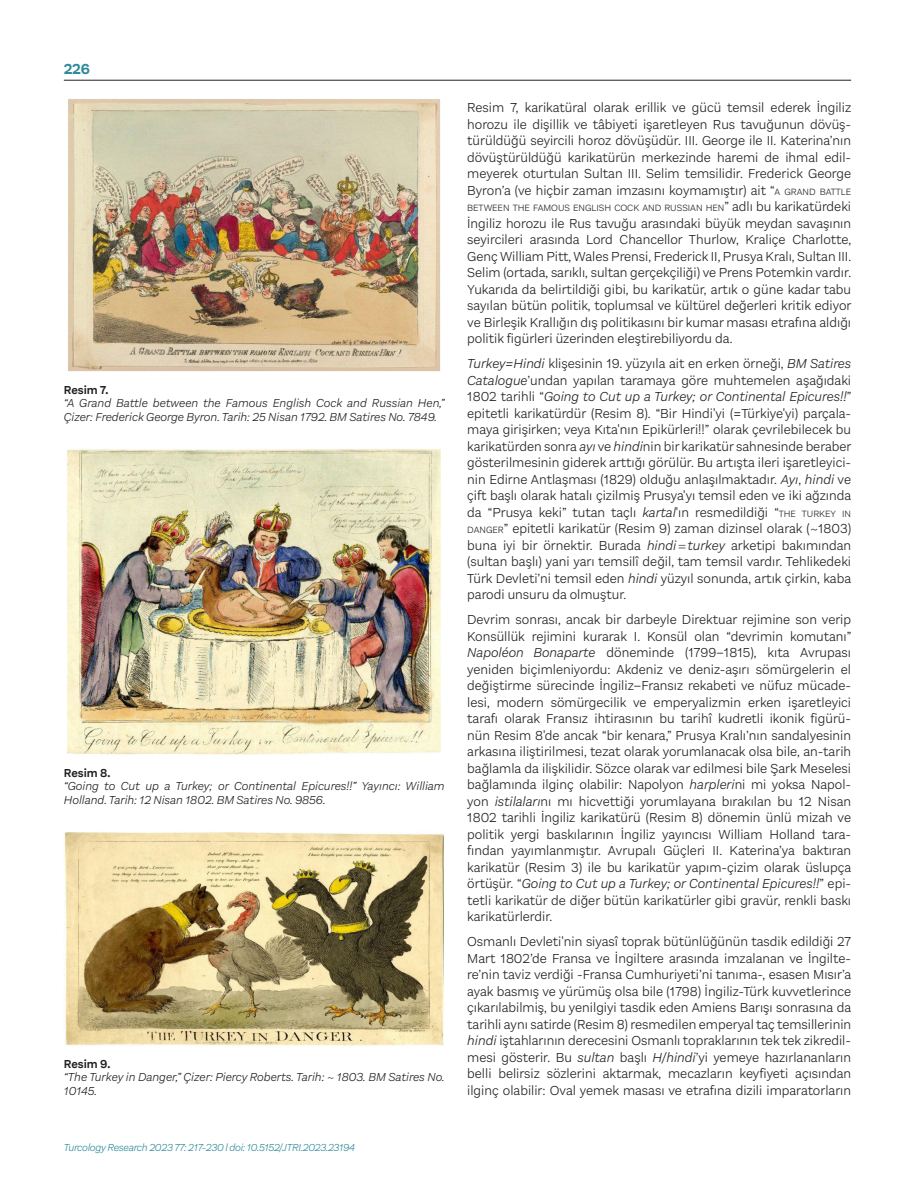
<style>
.page{position:relative;width:915px;height:1191px;background:#fff}
.page>*{position:absolute;margin:0;border:0;box-sizing:border-box;transform-origin:0 0}
.t1{font:700 15px "Aestetico";color:#318a9b}
.t2{font:300 13.5px/16.5px "Aestetico";color:#231f20;text-align:justify}
.t3{font:italic 300 12px/13.5px "Aestetico";color:#231f20}
.t4{font:600 12px "Aestetico";color:#231f20}
.t5{font:italic 300 10.5px "Aestetico";letter-spacing:-.025em;color:#318a9b}
.t6{font:300 9.45px "Aestetico";color:#231f20}
.s1{font-weight:600;font-style:normal}
.s2{font-family:"Helvetica Neue";font-style:normal}
.s3{font-size:9.45px}
.s4{font-size:13.5px}
.s5{font-style:italic}
.s6{font-family:"Helvetica Neue"}
.s7{font-family:"Helvetica Neue";font-style:italic}
</style>
<div class="page">
<hr style="left:64px;top:80px;width:786px;height:1px;background:#231f20">
<img style="left:68px;top:99px;width:373px;height:273px">
<img style="left:67px;top:449px;width:374px;height:306px">
<img style="left:64px;top:832px;width:380px;height:214px">
<p class="t1" style="left:64px;top:60px;width:28px">226</p>
<p class="t4" style="left:64px;top:383px;width:46px">Resim 7.</p>
<p class="t3" style="left:64px;top:396px;width:382px">“A Grand Battle between the Famous English Cock and Russian Hen,”<br>Çizer: Frederick George Byron. Tarih: 25 Nisan 1792. BM Satires No. 7849.</p>
<p class="t4" style="left:64px;top:765px;width:48px">Resim 8.</p>
<p class="t3" style="left:64px;top:779px;width:382px">“Going to Cut up a Turkey; or Continental Epicures!!” Yayıncı: William<br>Holland. Tarih: 12 Nisan 1802. BM Satires No. 9856.</p>
<p class="t3" style="left:64px;top:1057px;width:382px"><span class="s1">Resim 9.<br></span>“The Turkey in Danger,” Çizer: Piercy Roberts. Tarih: <span class="s2">~</span> 1803. BM Satires No.<br>10145.</p>
<p class="t5" style="left:64px;top:1141px;width:292px">Turcology Research 2023 77: 217-230 l doi: 10.5152/JTRI.2023.23194</p>
<p class="t2" style="left:467px;top:99px;width:385px">Resim 7, karikatüral olarak erillik ve gücü temsil ederek İngiliz horozu ile dişillik ve tâbiyeti işaretleyen Rus tavuğunun dövüş&shy;türüldüğü seyircili horoz dövüşüdür. III. George ile II. Katerina’nın dövüştürüldüğü karikatürün merkezinde haremi de ihmal edil&shy;meyerek oturtulan Sultan III. Selim temsilidir. Frederick George Byron’a (ve hiçbir zaman imzasını koymamıştır) ait “<span class="s3">A GRAND BATTLE</span></p>
<p class="t6" style="left:467px;top:203px;width:385px">BETWEEN THE FAMOUS ENGLISH COCK AND RUSSIAN HEN<span class="s4">” adlı bu karikatürdeki</span></p>
<p class="t2" style="left:467px;top:215px;width:385px">İngiliz horozu ile Rus tavuğu arasındaki büyük meydan savaşının seyircileri arasında Lord Chancellor Thurlow, Kraliçe Charlotte, Genç William Pitt, Wales Prensi, Frederick II, Prusya Kralı, Sultan III.<br>Selim (ortada, sarıklı, sultan gerçekçiliği) ve Prens Potemkin vardır.<br>Yukarıda da belirtildiği gibi, bu karikatür, artık o güne kadar tabu sayılan bütün politik, toplumsal ve kültürel değerleri kritik ediyor ve Birleşik Krallığın dış politikasını bir kumar masası etrafına aldığı politik figürleri üzerinden eleştirebiliyordu da.</p>
<p class="t2" style="left:467px;top:355px;width:385px"><span class="s5">Turkey=Hindi</span> klişesinin 19. yüzyıla ait en erken örneği, <span class="s5">BM Satires Catalogue</span>’undan yapılan taramaya göre muhtemelen aşağıdaki 1802 tarihli “<span class="s5">Going to Cut up a Turkey; or Continental Epicures!!</span>” epitetli karikatürdür (Resim 8). “Bir Hindi'yi (=Türkiye'yi) parçala&shy;maya girişirken; veya Kıta'nın Epikürleri!!” olarak çevrilebilecek bu karikatürden sonra <span class="s5">ayı</span> ve <span class="s5">hindi</span>nin bir karikatür sahnesinde beraber gösterilmesinin giderek arttığı görülür. Bu artışta ileri işaretleyici&shy;nin Edirne Antlaşması (1829) olduğu anlaşılmaktadır. <span class="s5">Ayı</span>, <span class="s5">hindi</span> ve çift başlı olarak hatalı çizilmiş Prusya'yı temsil eden ve iki ağzında da “Prusya keki” tutan taçlı <span class="s5">kartal</span>'ın resmedildiği “<span class="s3">THE TURKEY I N DANGER</span>” epitetli karikatür (Resim 9) zaman dizinsel olarak (<span class="s6">~</span>1803) buna iyi bir örnektir. Burada <span class="s5">hindi</span><span class="s7">=</span><span class="s5">turkey</span> arketipi bakımından (sultan başlı) yani yarı temsilî değil, tam temsil vardır. Tehlikedeki Türk Devleti’ni temsil eden <span class="s5">hindi</span> yüzyıl sonunda, artık çirkin, kaba parodi unsuru da olmuştur.</p>
<p class="t2" style="left:467px;top:611px;width:385px">Devrim sonrası, ancak bir darbeyle Direktuar rejimine son verip Konsüllük rejimini kurarak I. Konsül olan “devrimin komutanı” <span class="s5">Napoléon Bonaparte</span> döneminde (1799–1815), kıta Avrupası yeniden biçimleniyordu: Akdeniz ve deniz-aşırı sömürgelerin el değiştirme sürecinde İngiliz–Fransız rekabeti ve nüfuz mücade&shy;lesi, modern sömürgecilik ve emperyalizmin erken işaretleyici tarafı olarak Fransız ihtirasının bu tarihî kudretli ikonik figürü&shy;nün Resim 8'de ancak “bir kenara,” Prusya Kralı’nın sandalyesinin arkasına iliştirilmesi, tezat olarak yorumlanacak olsa bile, an-tarih bağlamla da ilişkilidir. Sözce olarak var edilmesi bile Şark Meselesi bağlamında ilginç olabilir: Napolyon <span class="s5">harpleri</span>ni mi yoksa Napol&shy;yon <span class="s5">istilaları</span>nı mı hicvettiği yorumlayana bırakılan bu 12 Nisan 1802 tarihli İngiliz karikatürü (Resim 8) dönemin ünlü mizah ve politik yergi baskılarının İngiliz yayıncısı William Holland tara&shy;fından yayımlanmıştır. Avrupalı Güçleri II. Katerina’ya baktıran karikatür (Resim 3) ile bu karikatür yapım-çizim olarak üslupça örtüşür. “<span class="s5">Going to Cut up a Turkey; or Continental Epicures!!</span>” epi&shy;tetli karikatür de diğer bütün karikatürler gibi gravür, renkli baskı karikatürlerdir.</p>
<p class="t2" style="left:467px;top:933px;width:385px">Osmanlı Devleti'nin siyasî toprak bütünlüğünün tasdik edildiği 27<br>Mart 1802’de Fransa ve İngiltere arasında imzalanan ve İngilte&shy;re’nin taviz verdiği -Fransa Cumhuriyeti’ni tanıma-, esasen Mısır’a ayak basmış ve yürümüş olsa bile (1798) İngiliz-Türk kuvvetlerince çıkarılabilmiş, bu yenilgiyi tasdik eden Amiens Barışı sonrasına da tarihli aynı satirde (Resim 8) resmedilen emperyal taç temsillerinin <span class="s5">hindi</span> iştahlarının derecesini Osmanlı topraklarının tek tek zikredil&shy;mesi gösterir. Bu <span class="s5">sultan</span> başlı <span class="s5">H/hindi</span>’yi yemeye hazırlananların belli belirsiz sözlerini aktarmak, mecazların keyfiyeti açısından ilginç olabilir: Oval yemek masası ve etrafına dizili imparatorların</p>
</div>
